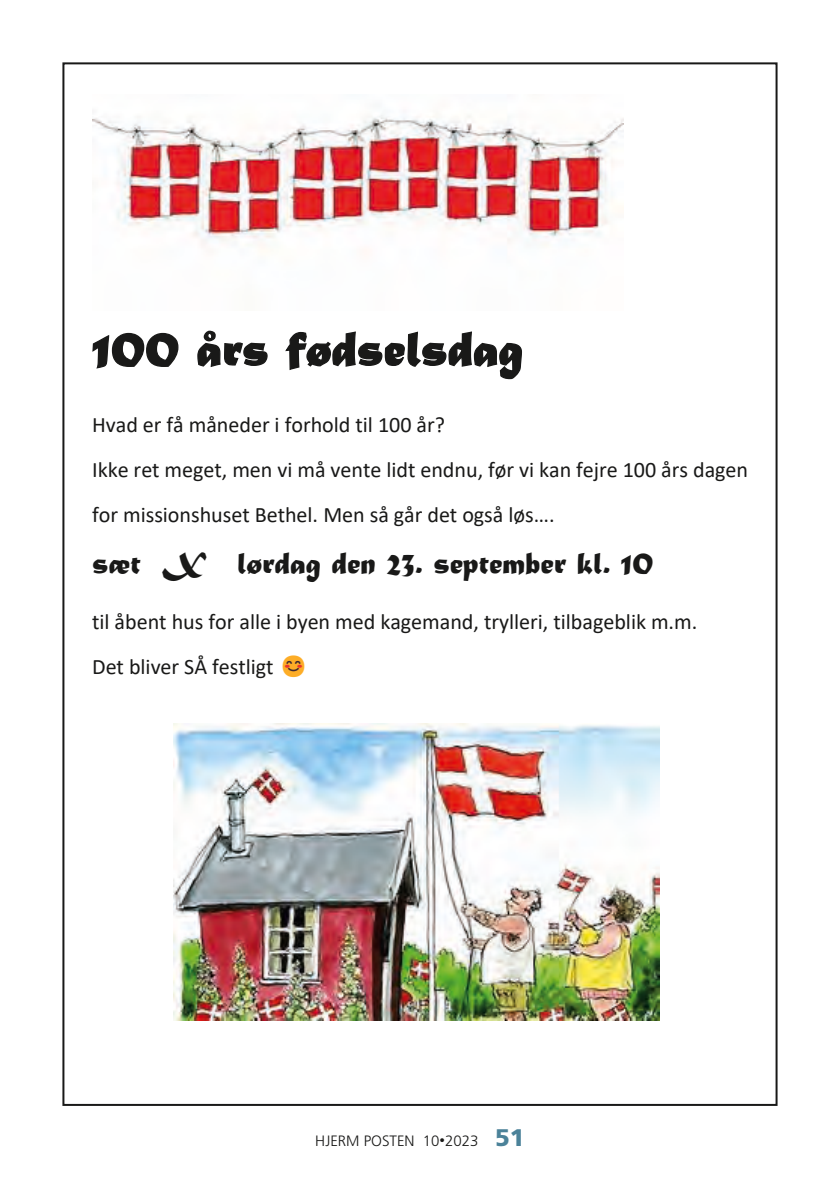
<style>
.page{position:relative;width:840px;height:1191px;background:#fff}
.page>*{position:absolute;margin:0;border:0;box-sizing:border-box;transform-origin:0 0}
.t1{font:50.8px "Matura MT Script Capitals";color:#191918}
.t2{font:32.2px "Matura MT Script Capitals";letter-spacing:-.005em;color:#191918}
.t3{font:22px/44.8px "Calibri";color:#191918}
.t4{font:300 15px "Frutiger LT Std";color:#191918}
.s1{font-size:11px}
.s2{font-weight:900;font-size:24px;color:#4b8299}
</style>
<div class="page">
<img style="left:173px;top:723px;width:486px;height:297px">
<img style="left:92px;top:115px;width:530px;height:135px">
<h1 class="t1" style="left:92px;top:318px;width:432px">100 års fødselsdag</h1>
<p class="t3" style="left:92px;top:402px;width:657px">Hvad er få måneder i forhold til 100 år?<br>Ikke ret meget, men vi må vente lidt endnu, før vi kan fejre 100 års dagen for missionshuset Bethel. Men så går det også løs….</p>
<h2 class="t2" style="left:92px;top:544px;width:562px">sæt X lørdag den 23. september kl. 10</h2>
<p class="t3" style="left:92px;top:598px;width:606px">til åbent hus for alle i byen med kagemand, trylleri, tilbageblik m.m.<br>Det bliver SÅ festligt</p>
<p class="t4" style="left:315px;top:1132px;width:211px">HJERM POSTEN 10<span class="s1">•</span>2023 <span class="s2">51</span></p>
</div>
